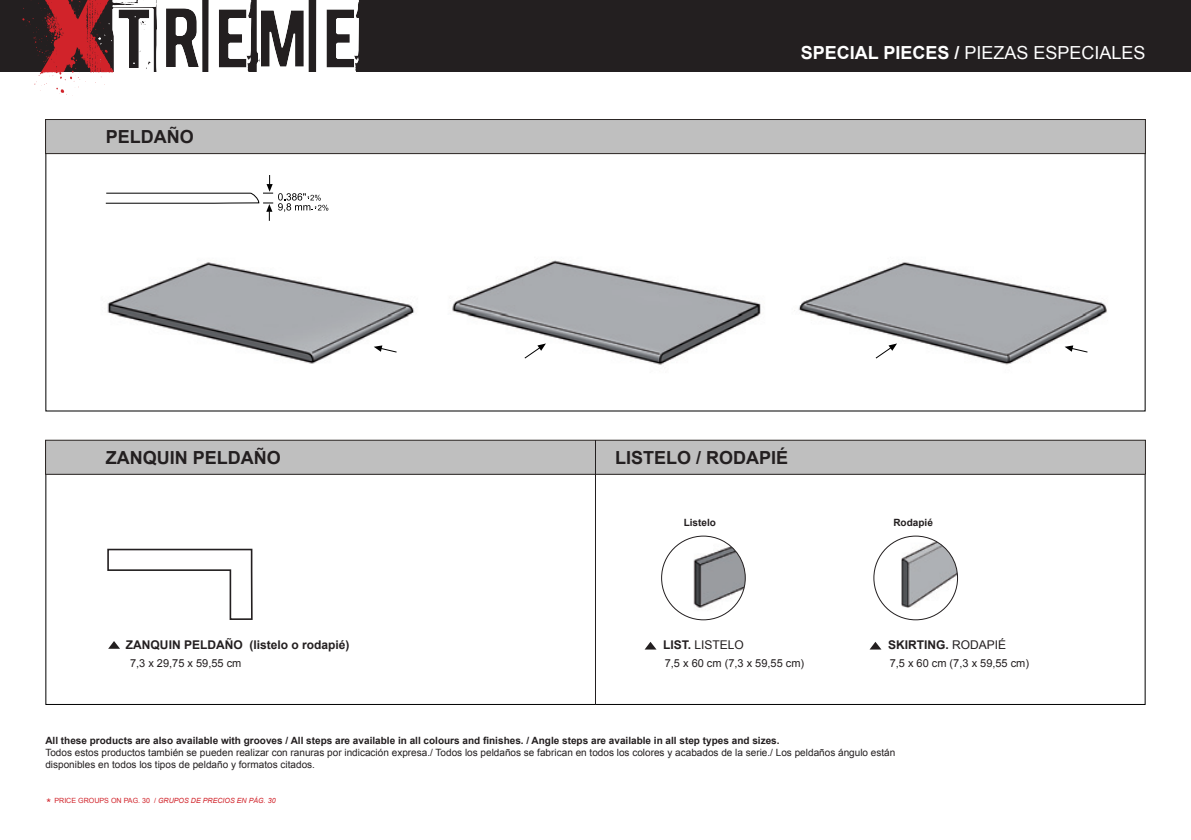
<style>
.page{position:relative;width:1191px;height:840px;background:#fff}
.page>*{position:absolute;margin:0;border:0;box-sizing:border-box;transform-origin:0 0}
.t1{font:700 18px "Arial";color:#231f20}
.t2{font:18px "Arial";color:#fff}
.t3{font:700 12px "Arial";color:#231f20}
.t4{font:12px "Arial";color:#231f20}
.t5{font:11px "Arial";color:#231f20}
.t6{font:10px/12px "Arial";color:#231f20}
.t7{font:700 10px "Arial";color:#231f20}
.t8{font:italic 7.2px "Arial";color:#d1232a}
.s1{font-weight:700}
.s2{font-weight:400}
.s3{font-style:normal;font-size:11.8px}
.s4{font-style:normal}
</style>
<div class="page">
<div style="left:0;top:0;width:1191px;height:72px;background:#231f20"></div>
<svg style="left:870px;top:642px;width:11px;height:7px"></svg>
<svg style="left:645px;top:642px;width:11px;height:7px"></svg>
<svg style="left:22px;top:0;width:337px;height:96px"></svg>
<img style="left:107px;top:262px;width:308px;height:102px">
<img style="left:452px;top:260px;width:309px;height:105px">
<img style="left:794px;top:262px;width:313px;height:103px">
<div style="left:46px;top:119px;width:1099px;height:34px;background:#bfbfbf"></div>
<div style="left:45px;top:119px;width:1100px;height:35px;border:1px solid #2b2624"></div>
<div style="left:46px;top:440px;width:1099px;height:34px;background:#bfbfbf"></div>
<div style="left:45px;top:440px;width:1100px;height:34px;border:1px solid #2b2624"></div>
<svg style="left:374px;top:345px;width:24px;height:8px"></svg>
<svg style="left:1064px;top:345px;width:24px;height:8px"></svg>
<svg style="left:523px;top:343px;width:23px;height:16px"></svg>
<svg style="left:874px;top:343px;width:23px;height:16px"></svg>
<svg style="left:107px;top:548px;width:146px;height:72px"></svg>
<svg style="left:109px;top:641px;width:11px;height:7px"></svg>
<svg style="left:105px;top:175px;width:223px;height:46px"></svg>
<hr style="left:595px;top:440px;width:1px;height:264px;background:#231f20">
<svg style="left:873px;top:535px;width:85px;height:84px"></svg>
<svg style="left:661px;top:535px;width:84px;height:84px"></svg>
<h1 class="t1" style="left:106px;top:125px;width:90px">PELDAÑO</h1>
<h1 class="t2" style="left:800px;top:40px;width:346px"><span class="s1">SPECIAL PIECES /</span> PIEZAS ESPECIALES</h1>
<h1 class="t1" style="left:106px;top:445px;width:176px">ZANQUIN PELDAÑO</h1>
<h1 class="t1" style="left:615px;top:445px;width:175px">LISTELO / RODAPIÉ</h1>
<p class="t3" style="left:126px;top:636px;width:225px">ZANQUIN PELDAÑO (listelo o rodapié)</p>
<p class="t5" style="left:130px;top:655px;width:113px">7,3 x 29,75 x 59,55 cm</p>
<p class="t7" style="left:683px;top:515px;width:34px">Listelo</p>
<p class="t7" style="left:893px;top:515px;width:41px">Rodapié</p>
<p class="t4" style="left:663px;top:636px;width:82px"><span class="s1">LIST.</span> LISTELO</p>
<p class="t5" style="left:665px;top:655px;width:141px">7,5 x 60 cm (7,3 x 59,55 cm)</p>
<p class="t3" style="left:888px;top:636px;width:120px">SKIRTING. <span class="s2">RODAPIÉ</span></p>
<p class="t5" style="left:889px;top:655px;width:141px">7,5 x 60 cm (7,3 x 59,55 cm)</p>
<p class="t7" style="left:45px;top:733px;width:735px">All these products are also available with grooves / All steps are available in all colours and finishes. / Angle steps are available in all step types and sizes.</p>
<p class="t6" style="left:45px;top:746px;width:851px">Todos estos productos también se pueden realizar con ranuras por indicación expresa./ Todos los peldaños se fabrican en todos los colores y acabados de la serie./ Los peldaños ángulo están disponibles en todos los tipos de peldaño y formatos citados.</p>
<p class="t8" style="left:47px;top:795px;width:231px"><span class="s3">*</span> <span class="s4">PRICE GROUPS ON PAG. 30 /</span> GRUPOS DE PRECIOS EN PÁG. 30</p>
</div>
